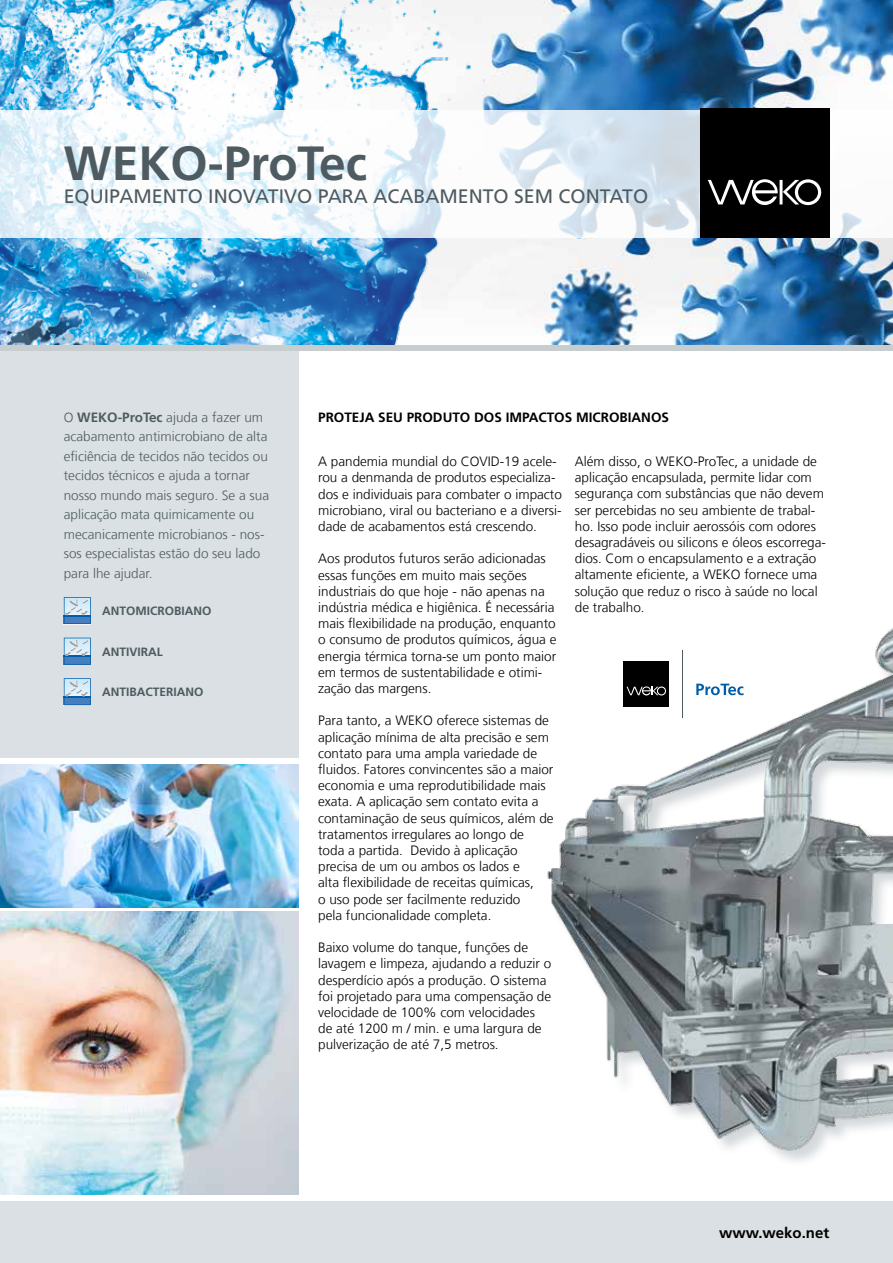
<style>
.page{position:relative;width:893px;height:1263px;background:#fff}
.page>*{position:absolute;margin:0;border:0;box-sizing:border-box;transform-origin:0 0}
.t1{font:700 48px "Frutiger LT Std";color:#4e5b61}
.t2{font:19.5px "Frutiger LT Std";color:#4e5b61}
.t3{font:700 15px "Frutiger LT Std";color:#000}
.t4{font:300 13.5px/16.2px "Frutiger LT Com";color:#000}
.t5{font:300 13.5px/19.5px "Frutiger LT Com";color:#4e5b61}
.t6{font:700 13.5px "Frutiger LT Std";color:#000}
.t7{font:700 12px "Frutiger LT Std";color:#4e5b61}
.s1{font-family:"Frutiger LT Std";font-weight:700}
</style>
<div class="page">
<div style="left:0;top:351px;width:299px;height:912px;background:#dae0e3"></div>
<div style="left:214px;top:1201px;width:679px;height:62px;background:#dae0e3"></div>
<svg style="left:64px;top:597px;width:27px;height:27px"></svg>
<svg style="left:64px;top:678px;width:27px;height:27px"></svg>
<svg style="left:64px;top:638px;width:27px;height:27px"></svg>
<img style="left:0;top:764px;width:299px;height:431px">
<div style="left:0;top:1195px;width:893px;height:6px;background:#fff"></div>
<div style="left:0;top:758px;width:301px;height:6px;background:#fff"></div>
<hr style="left:0;top:907px;width:301px;height:3px;background:#fff">
<img style="left:547px;top:628px;width:346px;height:534px">
<div style="left:624px;top:662px;width:45px;height:45px;background:#000"></div>
<svg style="left:627px;top:686px;width:39px;height:9px"></svg>
<hr style="left:682px;top:650px;width:1px;height:68px;background:#4e5b61">
<svg style="left:696px;top:684px;width:48px;height:11px"></svg>
<img style="left:487px;top:0;width:406px;height:345px">
<img style="left:0;top:0;width:487px;height:345px">
<img style="left:0;top:0;width:330px;height:255px">
<svg style="left:0;top:110px;width:893px;height:127px"></svg>
<div style="left:700px;top:108px;width:129px;height:129px;background:#000"></div>
<svg style="left:708px;top:179px;width:113px;height:26px"></svg>
<div style="left:0;top:345px;width:893px;height:6px;background:#c8cdd0"></div>
<h1 class="t1" style="left:64px;top:135px;width:305px">WEKO-ProTec</h1>
<h2 class="t2" style="left:64px;top:185px;width:586px">EQUIPAMENTO INOVATIVO PARA ACABAMENTO SEM CONTATO</h2>
<p class="t5" style="left:64px;top:407px;width:207px">O <span class="s1">WEKO-ProTec</span> ajuda a fazer um acabamento antimicrobiano de alta eficiência de tecidos não tecidos ou tecidos técnicos e ajuda a tornar nosso mundo mais seguro. Se a sua aplicação mata quimicamente ou mecanicamente microbianos - nos&shy;sos especialistas estão do seu lado para lhe ajudar.</p>
<p class="t7" style="left:102px;top:604px;width:111px">ANTOMICROBIANO</p>
<p class="t7" style="left:102px;top:644px;width:62px">ANTIVIRAL</p>
<p class="t7" style="left:102px;top:685px;width:103px">ANTIBACTERIANO</p>
<p class="t6" style="left:318px;top:409px;width:352px">PROTEJA SEU PRODUTO DOS IMPACTOS MICROBIANOS</p>
<p class="t4" style="left:318px;top:453px;width:245px">A pandemia mundial do COVID-19 acele&shy;rou a denmanda de produtos especializa&shy;dos e individuais para combater o impacto microbiano, viral ou bacteriano e a diversi&shy;dade de acabamentos está crescendo.</p>
<p class="t4" style="left:318px;top:551px;width:240px">Aos produtos futuros serão adicionadas essas funções em muito mais seções industriais do que hoje - não apenas na indústria médica e higiênica. É necessária mais flexibilidade na produção, enquanto o consumo de produtos químicos, água e energia térmica torna-se um ponto maior em termos de sustentabilidade e otimi&shy;zação das margens.</p>
<p class="t4" style="left:318px;top:713px;width:237px">Para tanto, a WEKO oferece sistemas de aplicação mínima de alta precisão e sem contato para uma ampla variedade de fluidos. Fatores convincentes são a maior economia e uma reprodutibilidade mais exata. A aplicação sem contato evita a contaminação de seus químicos, além de tratamentos irregulares ao longo de<br>toda a partida. Devido à aplicação precisa de um ou ambos os lados e<br>alta flexibilidade de receitas químicas,<br>o uso pode ser facilmente reduzido<br>pela funcionalidade completa.</p>
<p class="t4" style="left:318px;top:939px;width:235px">Baixo volume do tanque, funções de lavagem e limpeza, ajudando a reduzir o desperdício após a produção. O sistema foi projetado para uma compensação de velocidade de 100% com velocidades de até 1200 m / min. e uma largura de pulverização de até 7,5 metros.</p>
<p class="t4" style="left:575px;top:453px;width:253px">Além disso, o WEKO-ProTec, a unidade de aplicação encapsulada, permite lidar com segurança com substâncias que não devem ser percebidas no seu ambiente de trabal&shy;ho. Isso pode incluir aerossóis com odores desagradáveis ou silicons e óleos escorrega&shy;dios. Com o encapsulamento e a extração altamente eficiente, a WEKO fornece uma solução que reduz o risco à saúde no local de trabalho.</p>
<p class="t3" style="left:719px;top:1224px;width:112px">www.weko.net</p>
</div>
